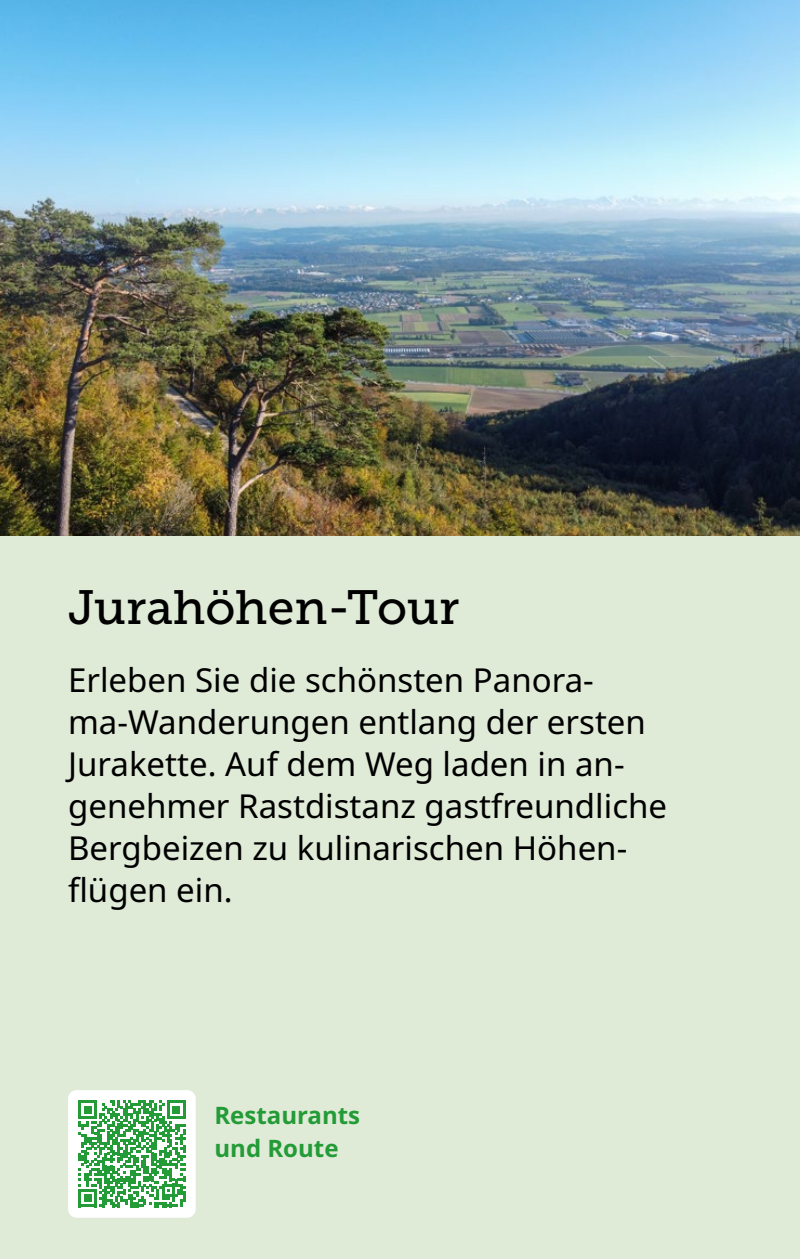
<style>
.page{position:relative;width:800px;height:1259px;background:#fff}
.page>*{position:absolute;margin:0;border:0;box-sizing:border-box;transform-origin:0 0}
.t1{font:48px "Museo Slab 500";color:#000}
.t2{font:33px/42px "Noto Sans";color:#000}
.t3{font:700 24px/33px "Noto Sans";color:#239b36}
</style>
<div class="page">
<div style="left:0;top:0;width:799px;height:1259px;background:#dfead7"></div>
<img style="left:0;top:0;width:799px;height:536px">
<div style="left:68px;top:1090px;width:128px;height:127px;background:#fff;border-radius:9px"></div>
<svg style="left:78px;top:1100px;width:107px;height:107px"></svg>
<h1 class="t1" style="left:68px;top:581px;width:393px">Jurahöhen-Tour</h1>
<p class="t2" style="left:68px;top:659px;width:600px">Erleben Sie die schönsten Panora&shy;ma-Wanderungen entlang der ersten<br>Jurakette. Auf dem Weg laden in an&shy;genehmer Rastdistanz gastfreundliche<br>Bergbeizen zu kulinarischen Höhen&shy;flügen ein.</p>
<p class="t3" style="left:214px;top:1099px;width:147px">Restaurants und Route</p>
</div>
